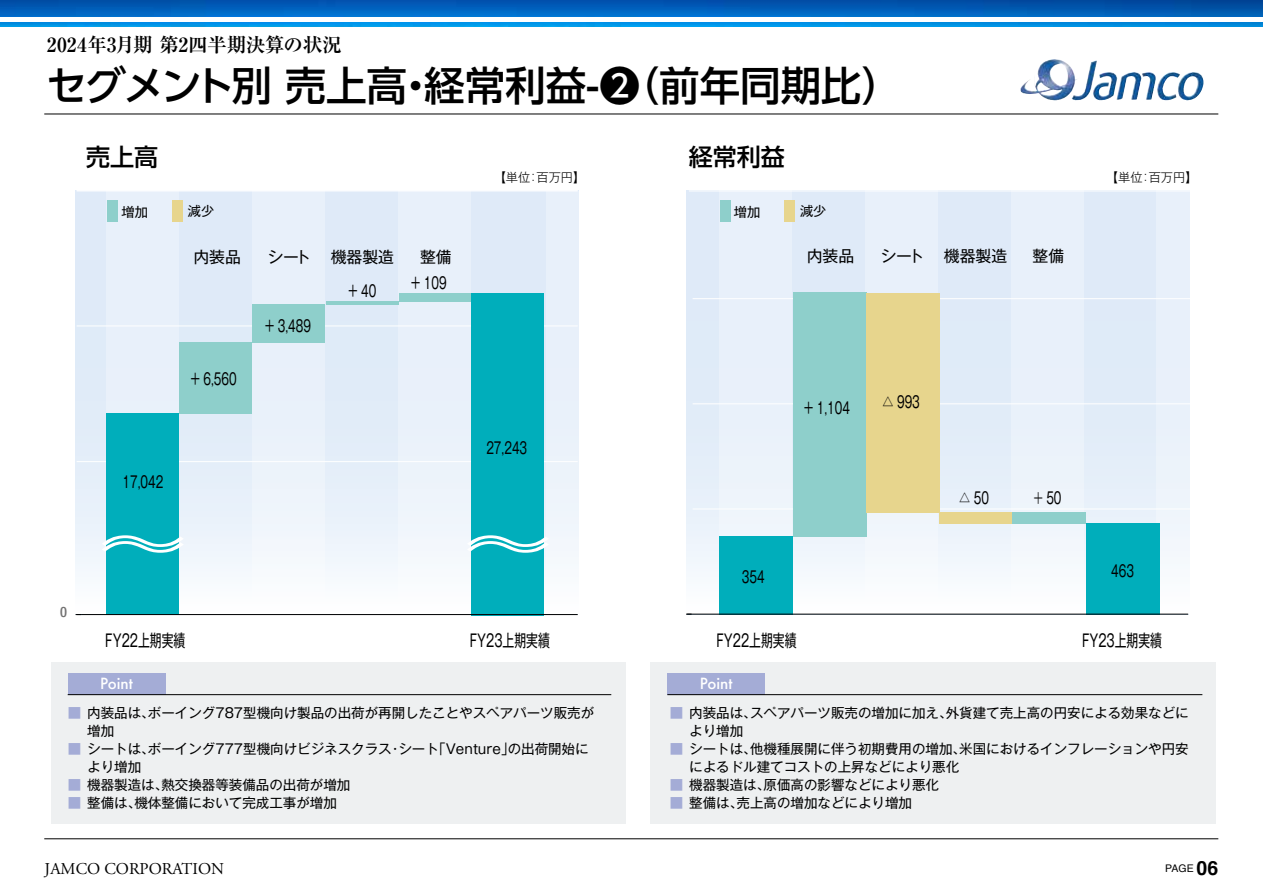
<style>
.page{position:relative;width:1263px;height:893px;background:#fff}
.page>*{position:absolute;margin:0;border:0;box-sizing:border-box;transform-origin:0 0}
.t1{font:300 57.6px "Gothic MB101 Pro";color:#fff;scale:1.89 1}
.t2{font:500 40.5px "UD Shin Go Pro";color:#000}
.t3{font:500 24px "UD Shin Go Pro";color:#000}
.t4{font:700 19.5px "Ryumin Pro";letter-spacing:-.01em;color:#000}
.t5{font:700 19.5px "Helvetica";color:#000}
.t6{font:17.1px "Gothic MB101 Pro";color:#000;scale:.69 1}
.t7{font:16.5px "Adobe Garamond Pro";color:#000}
.t8{font:16.05px "Gothic MB101 Pro";color:#000;scale:.69 1}
.t9{font:15.9px "Gothic MB101 Pro";color:#000}
.t10{font:500 15px "Futura";color:#fff}
.t11{font:500 condensed 14.4px "Helvetica Neue";color:#727171}
.t12{font:13.5px/18px "Gothic MB101 Pro";color:#000}
.t13{font:13.2px "Gothic MB101 Pro";color:#000}
.t14{font:300 12.15px "Gothic MB101 Pro";color:#000}
.t15{font:10.5px "Helvetica";color:#000}
.s1{font-family:"Koz Go Pr 6 N"}
.s2{color:#a4acd6}
</style>
<div class="page">
<img style="left:0;top:0;width:1263px;height:27px">
<img style="left:1020px;top:59px;width:57px;height:41px">
<hr style="left:44px;top:114px;width:1174px;height:1px;background:#000">
<hr style="left:44px;top:838px;width:1174px;height:1px;background:#000">
<hr style="left:0;top:17px;width:1263px;height:4px;background:#fff">
<div style="left:51px;top:662px;width:574px;height:162px;background:#eef0f1"></div>
<div style="left:651px;top:662px;width:565px;height:162px;background:#eef0f1"></div>
<div style="left:68px;top:673px;width:97px;height:21px;background:#a4acd6"></div>
<div style="left:667px;top:673px;width:98px;height:21px;background:#a4acd6"></div>
<hr style="left:68px;top:694px;width:543px;height:1px;background:#000">
<div style="left:76px;top:190px;width:503px;height:424px;background:linear-gradient(to bottom,#d8e6f6,#f2f7fc)"></div>
<div style="left:686px;top:190px;width:503px;height:424px;background:linear-gradient(to bottom,#d8e6f6,#f2f7fc)"></div>
<div style="left:106px;top:190px;width:73px;height:424px;background:#e8f0fa"></div>
<div style="left:252px;top:190px;width:73px;height:424px;background:linear-gradient(to bottom,#e2edf8,#f5f9fd)"></div>
<div style="left:398px;top:190px;width:73px;height:424px;background:linear-gradient(to bottom,#e3edf9,#f5f9fc)"></div>
<div style="left:546px;top:191px;width:73px;height:424px;background:linear-gradient(to right,#e8f0fa,#fff)"></div>
<hr style="left:77px;top:191px;width:501px;height:1px;background:#fff">
<hr style="left:77px;top:190px;width:501px;height:1px;background:#fff">
<hr style="left:77px;top:326px;width:501px;height:1px;background:#fff">
<hr style="left:77px;top:461px;width:501px;height:1px;background:#fff">
<div style="left:108px;top:200px;width:10px;height:22px;background:#8ecfcb"></div>
<div style="left:172px;top:200px;width:10px;height:22px;background:#e7d58d"></div>
<div style="left:719px;top:190px;width:73px;height:424px;background:#e8f0fa"></div>
<svg style="left:865px;top:190px;width:72px;height:424px;fill:#e8f0fa"></svg>
<div style="left:1011px;top:190px;width:72px;height:424px;background:linear-gradient(to bottom,#e3edf9,#f5f9fd)"></div>
<svg style="left:1156px;top:190px;width:34px;height:424px;fill:#e9f0fa"></svg>
<hr style="left:689px;top:191px;width:501px;height:1px;background:#fff">
<hr style="left:693px;top:298px;width:501px;height:1px;background:#fff">
<hr style="left:693px;top:403px;width:501px;height:1px;background:#fff">
<hr style="left:693px;top:509px;width:501px;height:1px;background:#fff">
<div style="left:720px;top:200px;width:10px;height:22px;background:#8ecfcb"></div>
<div style="left:784px;top:200px;width:11px;height:22px;background:#e7d58d"></div>
<div style="left:106px;top:413px;width:73px;height:202px;background:#00aebb"></div>
<div style="left:179px;top:342px;width:73px;height:72px;background:#8ecfcb"></div>
<div style="left:252px;top:305px;width:73px;height:38px;background:#8ecfcb"></div>
<hr style="left:326px;top:301px;width:73px;height:4px;background:#8ecfcb">
<div style="left:399px;top:293px;width:73px;height:8px;background:#8ecfcb"></div>
<div style="left:471px;top:293px;width:73px;height:322px;background:#00aebb"></div>
<div style="left:720px;top:536px;width:73px;height:79px;background:#00aebb"></div>
<div style="left:793px;top:293px;width:73px;height:244px;background:#8ecfcb"></div>
<div style="left:866px;top:293px;width:73px;height:219px;background:#e7d58d"></div>
<div style="left:939px;top:512px;width:74px;height:11px;background:#e7d58d"></div>
<div style="left:1013px;top:512px;width:73px;height:11px;background:#8ecfcb"></div>
<div style="left:1086px;top:523px;width:73px;height:92px;background:#00aebb"></div>
<hr style="left:77px;top:614px;width:501px;height:1px;background:#000">
<hr style="left:687px;top:614px;width:501px;height:1px;background:#000">
<hr style="left:667px;top:694px;width:535px;height:1px;background:#000">
<h3 class="t4" style="left:47px;top:30px;width:296px">2024年3月期第2四半期決算の状況</h3>
<h2 class="t2" style="left:46px;top:53px;width:858px">セグメント別売上高経常利益-❷（前年同期比(</h2>
<h2 class="t2" style="left:395px;top:53px;width:42px">・</h2>
<h3 class="t3" style="left:86px;top:137px;width:73px">売上高</h3>
<h3 class="t3" style="left:689px;top:137px;width:97px">経常利益</h3>
<p class="t14" style="left:494px;top:167px;width:38px">【単位</p>
<p class="t14" style="left:536px;top:167px;width:50px">百万円【</p>
<p class="t14" style="left:527px;top:167px;width:14px">：</p>
<p class="t14" style="left:1106px;top:167px;width:38px">【単位</p>
<p class="t14" style="left:1149px;top:167px;width:50px">百万円【</p>
<p class="t14" style="left:1139px;top:167px;width:14px">：</p>
<p class="t13" style="left:122px;top:201px;width:28px">増加</p>
<p class="t13" style="left:188px;top:200px;width:28px">減少</p>
<p class="t13" style="left:734px;top:201px;width:28px">増加</p>
<p class="t13" style="left:800px;top:200px;width:28px">減少</p>
<p class="t9" style="left:193px;top:244px;width:49px">内装品</p>
<p class="t9" style="left:267px;top:244px;width:45px">シート</p>
<p class="t9" style="left:331px;top:244px;width:65px">機器製造</p>
<p class="t9" style="left:420px;top:244px;width:33px">整備</p>
<p class="t9" style="left:807px;top:242px;width:49px">内装品</p>
<p class="t9" style="left:881px;top:242px;width:45px">シート</p>
<p class="t9" style="left:944px;top:242px;width:65px">機器製造</p>
<p class="t9" style="left:1032px;top:242px;width:33px">整備</p>
<p class="t8" style="left:347px;top:278px;width:43px">＋40</p>
<p class="t8" style="left:410px;top:269px;width:54px">＋ 109</p>
<p class="t8" style="left:264px;top:312px;width:69px">＋ 3,489</p>
<p class="t8" style="left:190px;top:366px;width:69px">＋ 6,560</p>
<p class="t8" style="left:803px;top:395px;width:69px">＋ 1,104</p>
<p class="t8" style="left:882px;top:389px;width:56px">△ 993</p>
<p class="t8" style="left:486px;top:435px;width:61px">27,243</p>
<p class="t8" style="left:123px;top:468px;width:61px">17,042</p>
<p class="t8" style="left:959px;top:484px;width:45px">△ 50</p>
<p class="t8" style="left:1033px;top:484px;width:43px"><span class="s1">＋</span>50</p>
<h1 class="t1" style="left:88px;top:493px;width:59px">~</h1>
<h1 class="t1" style="left:454px;top:493px;width:59px">~</h1>
<p class="t8" style="left:742px;top:563px;width:34px">354</p>
<p class="t8" style="left:1111px;top:557px;width:34px">463</p>
<p class="t11" style="left:60px;top:603px;width:8px">0</p>
<p class="t6" style="left:105px;top:627px;width:118px">FY22上期実績</p>
<p class="t6" style="left:470px;top:627px;width:118px">FY23上期実績</p>
<p class="t6" style="left:716px;top:627px;width:118px">FY22上期実績</p>
<p class="t6" style="left:1082px;top:627px;width:118px">FY23上期実績</p>
<p class="t10" style="left:100px;top:673px;width:34px">Point</p>
<p class="t10" style="left:700px;top:673px;width:34px">Point</p>
<p class="t12" style="left:148px;top:702px;width:448px">ボーイング787型機向け製品の出荷が再開したことやスペアパーツ販売が</p>
<p class="t12" style="left:87px;top:702px;width:69px;text-indent:-19px"><span class="s2">■</span> 内装品は、増加</p>
<p class="t12" style="left:946px;top:702px;width:244px">外貨建て売上高の円安による効果などに</p>
<p class="t12" style="left:750px;top:702px;width:204px">スペアパーツ販売の増加に加え、</p>
<p class="t12" style="left:670px;top:702px;width:88px;text-align:center"><span class="s2">■</span> 内装品は、より増加</p>
<p class="t12" style="left:148px;top:738px;width:245px">ボーイング777型機向けビジネスクラス</p>
<p class="t12" style="left:432px;top:738px;width:84px">「Venture」</p>
<p class="t12" style="left:508px;top:738px;width:82px">の出荷開始に</p>
<p class="t12" style="left:68px;top:738px;width:88px;text-align:center"><span class="s2">■</span> シートは、より増加</p>
<p class="t12" style="left:398px;top:738px;width:42px">シート</p>
<p class="t12" style="left:388px;top:738px;width:15px">・</p>
<p class="t12" style="left:161px;top:774px;width:190px">熱交換器等装備品の出荷が増加</p>
<p class="t12" style="left:134px;top:774px;width:204px;text-indent:-67px"><span class="s2">■</span> 機器製造は、<br>機体整備において完成工事が増加</p>
<p class="t12" style="left:68px;top:792px;width:75px"><span class="s2">■</span> 整備は、</p>
<p class="t12" style="left:750px;top:738px;width:217px">他機種展開に伴う初期費用の増加、</p>
<p class="t12" style="left:959px;top:738px;width:231px">米国におけるインフレーションや円安</p>
<p class="t12" style="left:670px;top:738px;width:88px"><span class="s2">■</span> シートは、</p>
<p class="t12" style="left:689px;top:756px;width:271px">によるドル建てコストの上昇などにより悪化</p>
<p class="t12" style="left:763px;top:774px;width:177px">原価高の影響などにより悪化</p>
<p class="t12" style="left:736px;top:774px;width:177px;text-indent:-67px"><span class="s2">■</span> 機器製造は、<br>売上高の増加などにより増加</p>
<p class="t12" style="left:670px;top:792px;width:75px"><span class="s2">■</span> 整備は、</p>
<p class="t7" style="left:45px;top:858px;width:181px">JAMCO CORPORATION</p>
<h3 class="t5" style="left:1196px;top:853px;width:23px">06</h3>
<p class="t15" style="left:1165px;top:860px;width:30px">PAGE</p>
</div>
